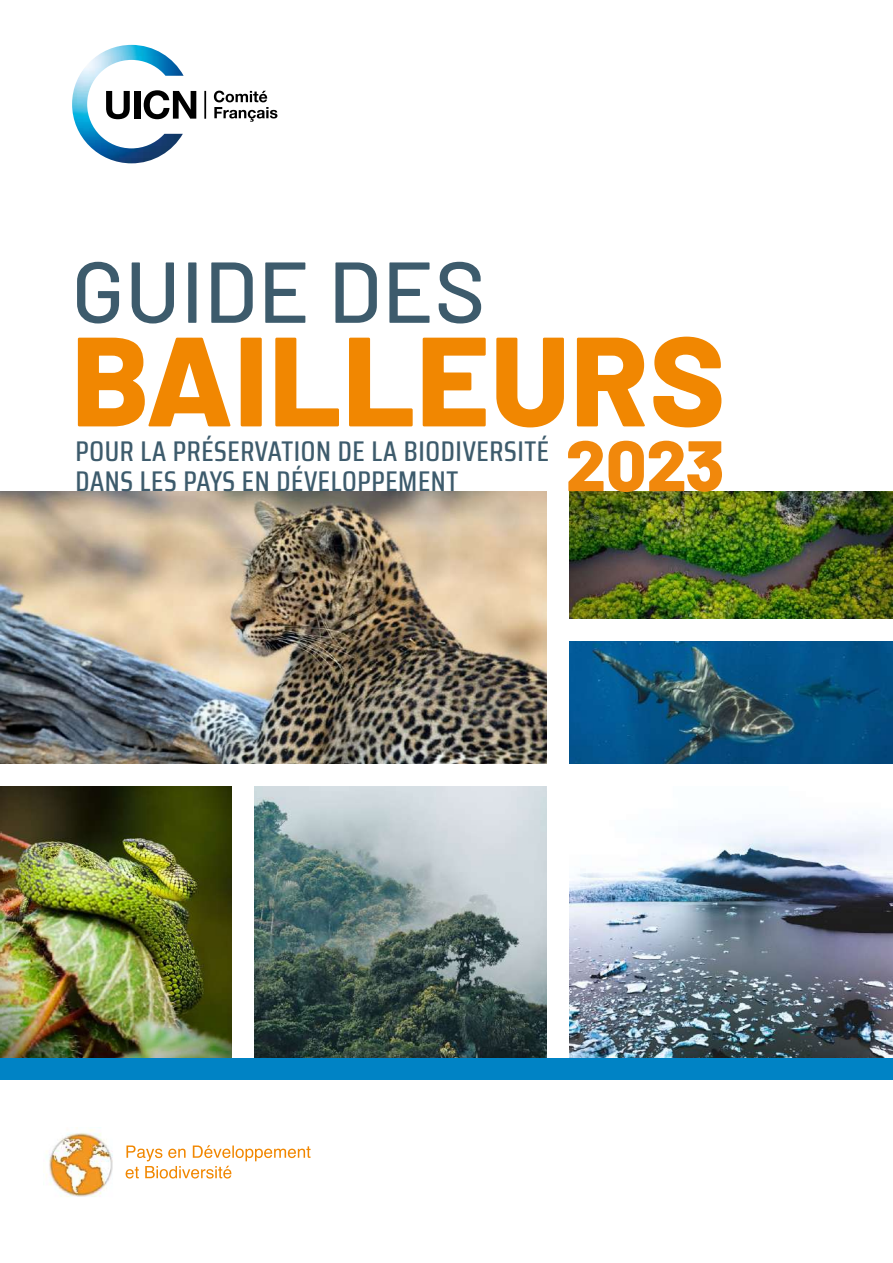
<style>
.page{position:relative;width:893px;height:1263px;background:#fff}
.page>*{position:absolute;margin:0;border:0;box-sizing:border-box;transform-origin:0 0}
.t1{font:800 126.75px "Barlow";letter-spacing:.01em;color:#f18701}
.t2{font:500 86.25px "Barlow";letter-spacing:.01em;color:#3d5b6c}
.t3{font:800 71.25px "Barlow";color:#f1880c}
.t4{font:500 28.5px/30px "Saira Condensed";letter-spacing:.02em;color:#3d5b6c}
</style>
<div class="page">
<hr style="left:204px;top:91px;width:2px;height:28px;background:#000">
<svg style="left:214px;top:91px;width:63px;height:31px"></svg>
<img style="left:72px;top:45px;width:112px;height:118px">
<svg style="left:106px;top:91px;width:24px;height:28px"></svg>
<div style="left:134px;top:91px;width:6px;height:28px;background:#000"></div>
<svg style="left:144px;top:90px;width:52px;height:29px"></svg>
<svg style="left:126px;top:1145px;width:185px;height:33px"></svg>
<img style="left:46px;top:1129px;width:67px;height:68px">
<img style="left:0;top:491px;width:547px;height:273px">
<img style="left:569px;top:491px;width:324px;height:273px">
<img style="left:569px;top:823px;width:324px;height:235px">
<img style="left:0;top:786px;width:232px;height:272px">
<img style="left:254px;top:786px;width:293px;height:272px">
<div style="left:558px;top:620px;width:335px;height:21px;background:#fff"></div>
<div style="left:0;top:1058px;width:893px;height:21px;background:#0083c5"></div>
<h2 class="t2" style="left:72px;top:229px;width:415px">GUIDE DES</h2>
<h1 class="t1" style="left:72px;top:286px;width:655px">BAILLEURS</h1>
<p class="t4" style="left:75px;top:436px;width:475px">POUR LA PRÉSERVATION DE LA BIODIVERSITÉ<br>DANS LES PAYS EN DÉVELOPPEMENT</p>
<h3 class="t3" style="left:566px;top:412px;width:160px">2023</h3>
</div>
